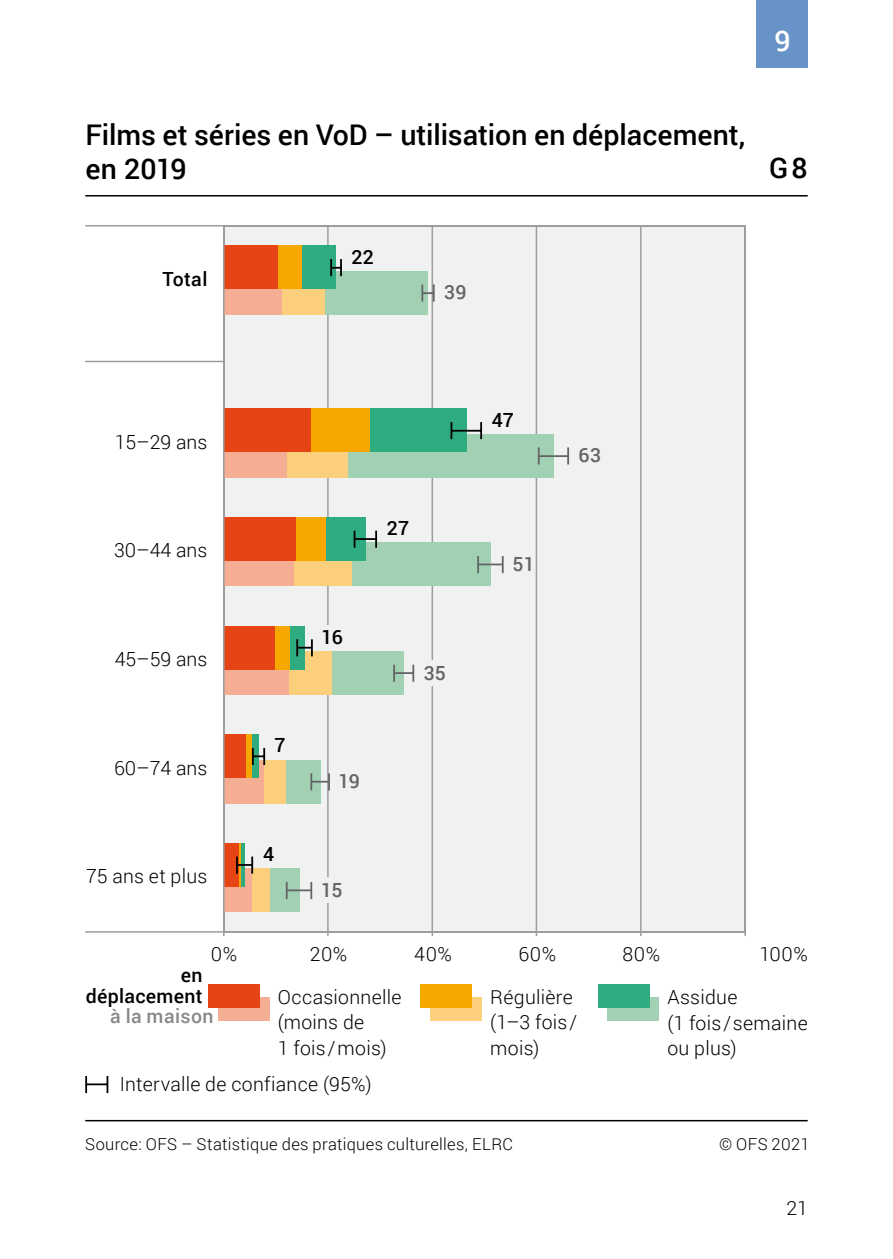
<style>
.page{position:relative;width:893px;height:1259px;background:#fff}
.page>*{position:absolute;margin:0;border:0;box-sizing:border-box;transform-origin:0 0}
.t1{font:500 28.5px/34.2px "Roboto";color:#000}
.t2{font:500 28.5px "Roboto";color:#fff}
.t3{font:300 19.5px/25.8px "Roboto";letter-spacing:.015em;color:#000}
.t4{font:500 19.5px "Roboto";letter-spacing:.015em;color:#000}
.t5{font:500 19.5px "Roboto";color:#646567}
.t6{font:500 19.5px "Roboto";letter-spacing:.02em;color:#87888a}
.t7{font:300 16.5px "Roboto";letter-spacing:.02em;color:#000}
</style>
<div class="page">
<div style="left:757px;top:0;width:51px;height:68px;background:#6893c8"></div>
<hr style="left:85px;top:1120px;width:723px;height:1px;background:#000">
<hr style="left:85px;top:195px;width:723px;height:1px;background:#000">
<svg style="left:85px;top:1076px;width:23px;height:17px"></svg>
<div style="left:222px;top:225px;width:524px;height:712px;background:#f0f1f1"></div>
<hr style="left:327px;top:226px;width:2px;height:706px;background:#9c9d9f">
<hr style="left:432px;top:226px;width:1px;height:706px;background:#9c9d9f">
<hr style="left:536px;top:226px;width:1px;height:706px;background:#9c9d9f">
<hr style="left:640px;top:226px;width:2px;height:706px;background:#9c9d9f">
<hr style="left:744px;top:226px;width:2px;height:706px;background:#9c9d9f">
<hr style="left:224px;top:931px;width:521px;height:1px;background:#9c9d9f">
<hr style="left:85px;top:931px;width:139px;height:1px;background:#9c9d9f">
<hr style="left:85px;top:361px;width:139px;height:1px;background:#9c9d9f">
<hr style="left:85px;top:225px;width:139px;height:1px;background:#9c9d9f">
<div style="left:224px;top:271px;width:58px;height:43px;background:#f5ae94"></div>
<div style="left:282px;top:271px;width:43px;height:43px;background:#fccf7c"></div>
<div style="left:325px;top:271px;width:103px;height:43px;background:#a1d1b2"></div>
<div style="left:224px;top:434px;width:63px;height:43px;background:#f5ae94"></div>
<div style="left:287px;top:434px;width:62px;height:43px;background:#fccf7c"></div>
<div style="left:349px;top:434px;width:205px;height:43px;background:#a1d1b2"></div>
<div style="left:224px;top:542px;width:70px;height:44px;background:#f5ae94"></div>
<div style="left:294px;top:542px;width:58px;height:44px;background:#fccf7c"></div>
<div style="left:352px;top:542px;width:138px;height:44px;background:#a1d1b2"></div>
<div style="left:224px;top:651px;width:65px;height:44px;background:#f5ae94"></div>
<div style="left:289px;top:651px;width:44px;height:44px;background:#fccf7c"></div>
<div style="left:333px;top:651px;width:71px;height:44px;background:#a1d1b2"></div>
<div style="left:224px;top:760px;width:40px;height:43px;background:#f5ae94"></div>
<div style="left:264px;top:760px;width:22px;height:43px;background:#fccf7c"></div>
<div style="left:286px;top:760px;width:34px;height:43px;background:#a1d1b2"></div>
<div style="left:224px;top:868px;width:29px;height:44px;background:#f5ae94"></div>
<div style="left:253px;top:868px;width:17px;height:44px;background:#fccf7c"></div>
<div style="left:270px;top:868px;width:29px;height:44px;background:#a1d1b2"></div>
<div style="left:219px;top:997px;width:51px;height:23px;background:#f5ae94"></div>
<div style="left:430px;top:997px;width:51px;height:23px;background:#fccf7c"></div>
<div style="left:608px;top:997px;width:51px;height:23px;background:#a1d1b2"></div>
<div style="left:208px;top:984px;width:51px;height:24px;background:#e64415"></div>
<div style="left:420px;top:984px;width:51px;height:24px;background:#f7a800"></div>
<div style="left:598px;top:984px;width:51px;height:24px;background:#2eac80"></div>
<div style="left:224px;top:246px;width:54px;height:43px;background:#e64415"></div>
<div style="left:278px;top:246px;width:24px;height:43px;background:#f7a800"></div>
<div style="left:302px;top:246px;width:34px;height:43px;background:#2eac80"></div>
<div style="left:224px;top:408px;width:87px;height:44px;background:#e64415"></div>
<div style="left:311px;top:408px;width:59px;height:44px;background:#f7a800"></div>
<div style="left:370px;top:408px;width:96px;height:44px;background:#2eac80"></div>
<div style="left:224px;top:517px;width:72px;height:44px;background:#e64415"></div>
<div style="left:296px;top:517px;width:30px;height:44px;background:#f7a800"></div>
<div style="left:326px;top:517px;width:39px;height:44px;background:#2eac80"></div>
<div style="left:224px;top:626px;width:51px;height:43px;background:#e64415"></div>
<div style="left:275px;top:626px;width:15px;height:43px;background:#f7a800"></div>
<div style="left:290px;top:626px;width:15px;height:43px;background:#2eac80"></div>
<div style="left:224px;top:734px;width:23px;height:44px;background:#e64415"></div>
<div style="left:247px;top:734px;width:5px;height:44px;background:#f7a800"></div>
<div style="left:252px;top:734px;width:7px;height:44px;background:#2eac80"></div>
<div style="left:224px;top:843px;width:16px;height:43px;background:#e64415"></div>
<hr style="left:240px;top:843px;width:2px;height:43px;background:#f7a800">
<hr style="left:242px;top:843px;width:3px;height:43px;background:#2eac80">
<div style="left:319px;top:625px;width:27px;height:25px;background:#f0f1f1"></div>
<div style="left:421px;top:660px;width:27px;height:26px;background:#f0f1f1"></div>
<div style="left:319px;top:877px;width:27px;height:26px;background:#f0f1f1"></div>
<svg style="left:236px;top:856px;width:17px;height:17px"></svg>
<svg style="left:252px;top:748px;width:13px;height:17px"></svg>
<svg style="left:296px;top:639px;width:17px;height:17px"></svg>
<svg style="left:354px;top:530px;width:23px;height:18px"></svg>
<svg style="left:451px;top:422px;width:31px;height:17px"></svg>
<svg style="left:330px;top:259px;width:12px;height:17px"></svg>
<svg style="left:421px;top:284px;width:14px;height:17px"></svg>
<svg style="left:538px;top:447px;width:31px;height:17px"></svg>
<svg style="left:477px;top:556px;width:27px;height:17px"></svg>
<svg style="left:393px;top:664px;width:21px;height:18px"></svg>
<svg style="left:310px;top:773px;width:20px;height:17px"></svg>
<svg style="left:286px;top:882px;width:26px;height:17px"></svg>
<hr style="left:223px;top:226px;width:2px;height:706px;background:#9c9d9f">
<h1 class="t2" style="left:774px;top:21px;width:18px">9</h1>
<p class="t1" style="left:85px;top:116px;width:661px">Films et séries en VoD – utilisation en déplacement, en 2019</p>
<p class="t1" style="left:769px;top:150px;width:40px">G8</p>
<p class="t4" style="left:162px;top:265px;width:46px">Total</p>
<p class="t4" style="left:351px;top:243px;width:24px">22</p>
<p class="t5" style="left:444px;top:279px;width:24px">39</p>
<p class="t3" style="left:115px;top:428px;width:94px">15–29 ans</p>
<p class="t3" style="left:114px;top:537px;width:95px">30–44 ans</p>
<p class="t3" style="left:115px;top:645px;width:94px">45–59 ans</p>
<p class="t3" style="left:114px;top:754px;width:95px">60–74 ans</p>
<p class="t3" style="left:86px;top:862px;width:123px">75 ans et plus</p>
<p class="t4" style="left:274px;top:732px;width:13px">7</p>
<p class="t4" style="left:263px;top:840px;width:13px">4</p>
<p class="t4" style="left:387px;top:515px;width:24px">27</p>
<p class="t4" style="left:321px;top:623px;width:23px">16</p>
<p class="t5" style="left:339px;top:767px;width:23px">19</p>
<p class="t5" style="left:321px;top:876px;width:23px">15</p>
<p class="t5" style="left:424px;top:659px;width:24px">35</p>
<p class="t4" style="left:492px;top:406px;width:24px">47</p>
<p class="t5" style="left:513px;top:550px;width:24px">51</p>
<p class="t5" style="left:578px;top:442px;width:24px">63</p>
<p class="t3" style="left:211px;top:941px;width:28px">0%</p>
<p class="t3" style="left:310px;top:941px;width:39px">20%</p>
<p class="t3" style="left:414px;top:941px;width:39px">40%</p>
<p class="t3" style="left:518px;top:941px;width:39px">60%</p>
<p class="t3" style="left:622px;top:941px;width:39px">80%</p>
<p class="t3" style="left:759px;top:941px;width:50px">100%</p>
<p class="t4" style="left:181px;top:961px;width:23px">en</p>
<p class="t4" style="left:86px;top:982px;width:118px">déplacement</p>
<p class="t6" style="left:110px;top:1002px;width:105px">à la maison</p>
<p class="t3" style="left:278px;top:983px;width:125px">Occasionnelle (moins de<br>1 fois/mois)</p>
<p class="t3" style="left:490px;top:983px;width:89px">Régulière (1–3 fois/ mois)</p>
<p class="t3" style="left:667px;top:984px;width:142px">Assidue<br>(1 fois/semaine ou plus)</p>
<p class="t3" style="left:120px;top:1070px;width:253px">Intervalle de confiance (95%)</p>
<p class="t7" style="left:85px;top:1133px;width:429px">Source: OFS – Statistique des pratiques culturelles, ELRC</p>
<p class="t7" style="left:719px;top:1132px;width:92px">© OFS 2021</p>
<p class="t3" style="left:786px;top:1194px;width:23px">21</p>
</div>
